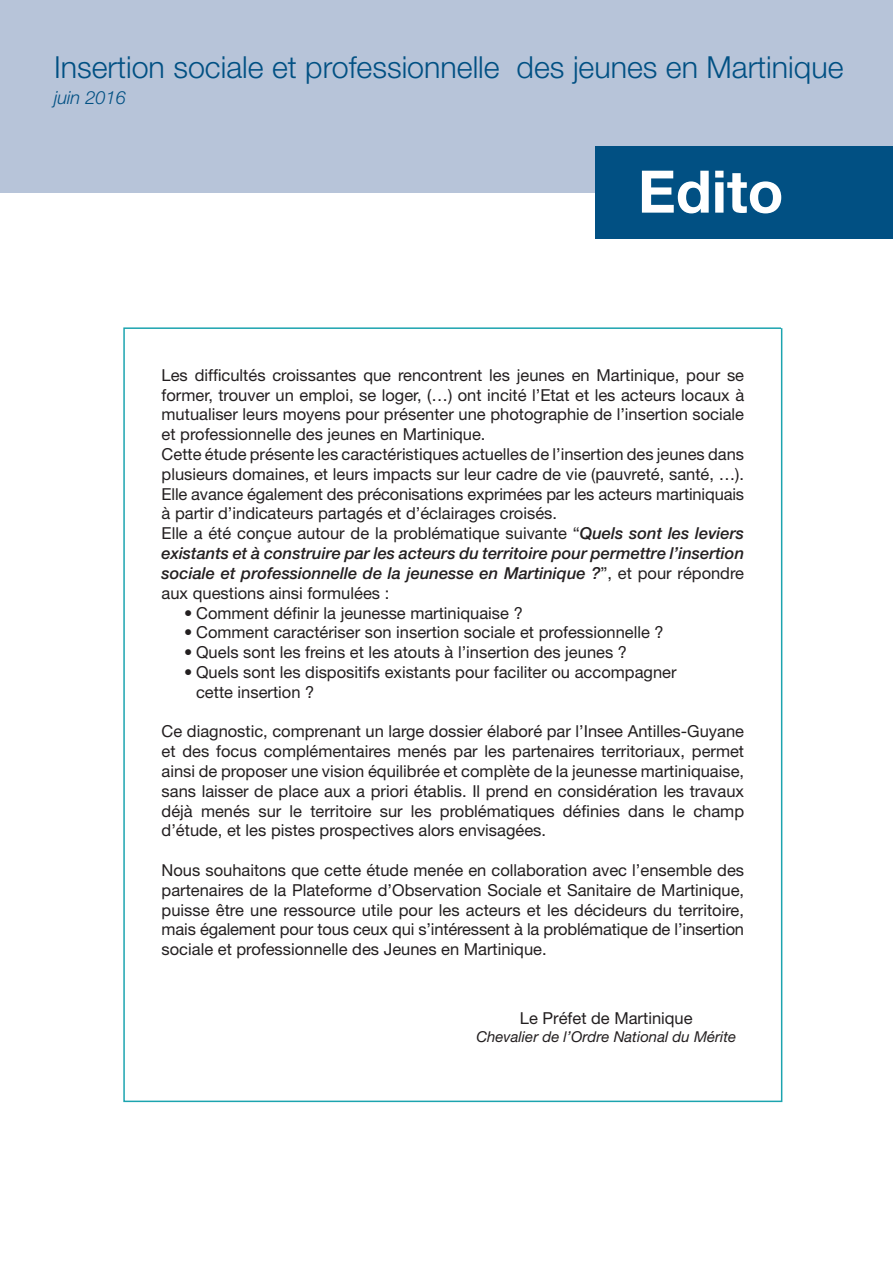
<style>
.page{position:relative;width:893px;height:1263px;background:#fff}
.page>*{position:absolute;margin:0;border:0;box-sizing:border-box;transform-origin:0 0}
.t1{font:700 58.8px "Helvetica Neue";color:#fff}
.t2{font:300 30.45px "Helvetica Neue";color:#015083}
.t3{font:italic 300 18.3px "Helvetica Neue";color:#015083}
.t4{font:16.5px/19.8px "Helvetica Neue";color:#231f20;text-align:justify}
.t5{font:italic 500 16.5px/19.8px "Helvetica Neue";color:#231f20;text-align:justify}
.t6{font:italic 15px "Helvetica Neue";color:#231f20}
.s1{font-weight:400;font-style:normal}
</style>
<div class="page">
<svg style="left:123px;top:327px;width:660px;height:776px"></svg>
<div style="left:0;top:0;width:893px;height:192px;background:#b7c4d9"></div>
<div style="left:595px;top:146px;width:298px;height:92px;background:#015083"></div>
<p class="t2" style="left:54px;top:49px;width:791px">Insertion sociale et professionnelle des jeunes en Martinique</p>
<p class="t3" style="left:54px;top:87px;width:74px">juin 2016</p>
<p class="t1" style="left:638px;top:155px;width:147px">Edito</p>
<p class="t4" style="left:162px;top:365px;width:584px">Les difficultés croissantes que rencontrent les jeunes en Martinique, pour se former, trouver un emploi, se loger, (…) ont incité l’Etat et les acteurs locaux à mutualiser leurs moyens pour présenter une photographie de l’insertion sociale et professionnelle des jeunes en Martinique.</p>
<p class="t4" style="left:162px;top:444px;width:584px">Cette étude présente les caractéristiques actuelles de l’insertion des jeunes dans plusieurs domaines, et leurs impacts sur leur cadre de vie (pauvreté, santé, …).<br>Elle avance également des préconisations exprimées par les acteurs martiniquais à partir d’indicateurs partagés et d’éclairages croisés.</p>
<p class="t5" style="left:162px;top:523px;width:584px"><span class="s1">Elle a été conçue autour de la problématique suivante “</span>Quels sont les leviers existants et à construire par les acteurs du territoire pour permettre l’insertion sociale et professionnelle de la jeunesse en Martinique ?<span class="s1">”, et pour répondre aux questions ainsi formulées :</span></p>
<p class="t4" style="left:184px;top:602px;width:340px">• Comment définir la jeunesse martiniquaise ?</p>
<p class="t4" style="left:184px;top:622px;width:481px">• Comment caractériser son insertion sociale et professionnelle ?</p>
<p class="t4" style="left:184px;top:642px;width:444px">• Quels sont les freins et les atouts à l’insertion des jeunes ?</p>
<p class="t4" style="left:184px;top:662px;width:494px">• Quels sont les dispositifs existants pour faciliter ou accompagner</p>
<p class="t4" style="left:196px;top:682px;width:120px">cette insertion ?</p>
<p class="t4" style="left:162px;top:721px;width:584px">Ce diagnostic, comprenant un large dossier élaboré par l’Insee Antilles-Guyane et des focus complémentaires menés par les partenaires territoriaux, permet ainsi de proposer une vision équilibrée et complète de la jeunesse martiniquaise, sans laisser de place aux a priori établis. Il prend en considération les travaux déjà menés sur le territoire sur les problématiques définies dans le champ d’étude, et les pistes prospectives alors envisagées.</p>
<p class="t4" style="left:162px;top:860px;width:584px">Nous souhaitons que cette étude menée en collaboration avec l’ensemble des partenaires de la Plateforme d’Observation Sociale et Sanitaire de Martinique, puisse être une ressource utile pour les acteurs et les décideurs du territoire, mais également pour tous ceux qui s’intéressent à la problématique de l’insertion sociale et professionnelle des Jeunes en Martinique.</p>
<p class="t4" style="left:520px;top:1008px;width:174px">Le Préfet de Martinique</p>
<p class="t6" style="left:476px;top:1028px;width:261px">Chevalier de l’Ordre National du Mérite</p>
</div>
